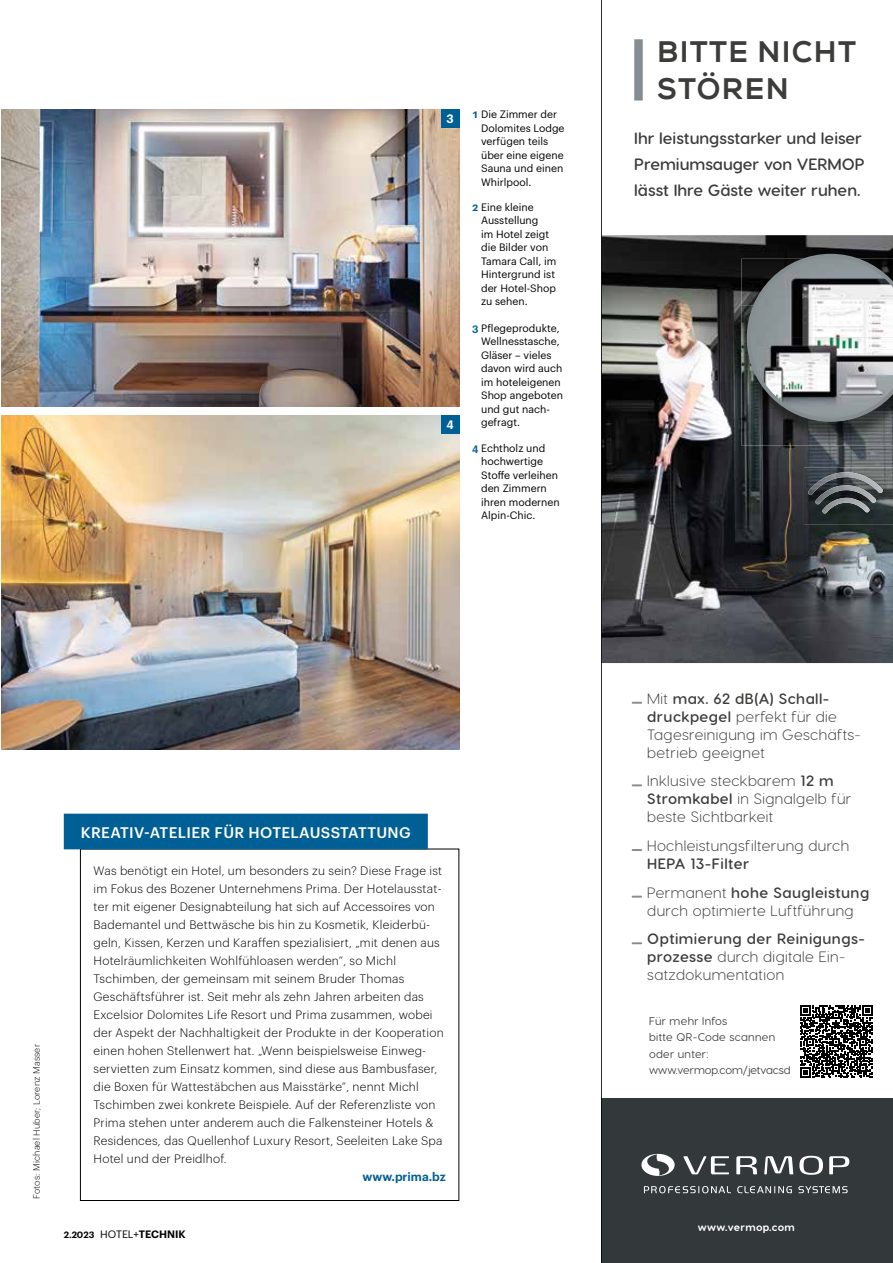
<style>
.page{position:relative;width:893px;height:1263px;background:#fff}
.page>*{position:absolute;margin:0;border:0;box-sizing:border-box;transform-origin:0 0}
.t1{font:29.55px/36.9px "Nexa X Bold";letter-spacing:.045em;color:#3c3c3b}
.t2{font:600 16.5px/26px "Visby Round CF";color:#3c3c3b}
.t3{font:300 15px/18px "Visby Round CF";letter-spacing:.03em;color:#3c3c3b}
.t4{font:600 15px/28.7px "Visby Round CF";letter-spacing:.03em;color:#3c3c3b}
.t5{font:500 15px "Graphik";letter-spacing:.025em;color:#fff}
.t6{font:300 12px/18px "Graphik";letter-spacing:.02em;color:#000}
.t7{font:600 12px "Graphik";color:#005f94}
.t8{font:600 12px "Graphik";color:#fff}
.t9{font:11.25px/16.5px "Visby Round CF";letter-spacing:.02em;color:#3c3c3b}
.t10{font:700 10.65px "Visby Round CF";letter-spacing:.03em;color:#fff}
.t11{font:10.5px/13.5px "Graphik";color:#000}
.t12{font:600 10.5px "Graphik";color:#000}
.t13{font:300 9px "Graphik";letter-spacing:.02em;color:#000}
.s1{font-weight:600;color:#005f94}
.s2{font-size:9px}
.s3{font-weight:400}
.s4{font-weight:600}
.s5{font-weight:300}
</style>
<div class="page">
<svg style="left:80px;top:848px;width:380px;height:353px"></svg>
<div style="left:64px;top:814px;width:364px;height:35px;background:#005f94"></div>
<img style="left:1px;top:415px;width:458px;height:334px">
<img style="left:1px;top:109px;width:458px;height:298px">
<div style="left:441px;top:109px;width:18px;height:18px;background:#005f94"></div>
<div style="left:441px;top:415px;width:18px;height:18px;background:#005f94"></div>
<div style="left:601px;top:1099px;width:292px;height:164px;background:#33393b"></div>
<svg style="left:829px;top:1156px;width:20px;height:18px"></svg>
<svg style="left:799px;top:1156px;width:24px;height:19px"></svg>
<svg style="left:764px;top:1156px;width:29px;height:18px"></svg>
<svg style="left:736px;top:1156px;width:21px;height:18px"></svg>
<svg style="left:683px;top:1156px;width:46px;height:18px"></svg>
<svg style="left:644px;top:1186px;width:204px;height:7px"></svg>
<svg style="left:641px;top:1154px;width:34px;height:22px"></svg>
<svg style="left:633px;top:702px;width:8px;height:2px"></svg>
<svg style="left:633px;top:784px;width:8px;height:2px"></svg>
<svg style="left:633px;top:849px;width:8px;height:2px"></svg>
<svg style="left:633px;top:896px;width:8px;height:2px"></svg>
<svg style="left:633px;top:942px;width:8px;height:2px"></svg>
<img style="left:602px;top:235px;width:291px;height:428px">
<img style="left:741px;top:259px;width:6px;height:46px">
<img style="left:741px;top:305px;width:42px;height:141px">
<img style="left:783px;top:422px;width:110px;height:24px">
<svg style="left:747px;top:254px;width:146px;height:168px"></svg>
<img style="left:804px;top:467px;width:89px;height:58px">
<img style="left:808px;top:472px;width:75px;height:23px">
<img style="left:822px;top:504px;width:47px;height:9px">
<img style="left:815px;top:485px;width:61px;height:19px">
<div style="left:634px;top:39px;width:9px;height:62px;background:#868d91"></div>
<svg style="left:800px;top:1005px;width:72px;height:73px"></svg>
<hr style="left:601px;top:0;width:1px;height:1263px;background:#000">
<p class="t8" style="left:447px;top:110px;width:9px">3</p>
<p class="t8" style="left:447px;top:416px;width:9px">4</p>
<p class="t11" style="left:481px;top:107px;width:85px;text-indent:-9px"><span class="s1">1</span> Die Zimmer der<br>Dolomites Lodge verfügen teils über eine eigene<br>Sauna und einen<br>Whirlpool.</p>
<p class="t11" style="left:481px;top:199px;width:77px;text-indent:-9px"><span class="s1">2</span> Eine kleine<br>Ausstellung<br>im Hotel zeigt die Bilder von<br>Tamara Call, im<br>Hintergrund ist der Hotel-Shop zu sehen.</p>
<p class="t11" style="left:481px;top:320px;width:83px;text-indent:-9px"><span class="s1">3</span> Pflegeprodukte,<br>Wellnesstasche,<br>Gläser – vieles davon wird auch im hoteleigenen<br>Shop angeboten und gut nach&shy;gefragt.</p>
<p class="t11" style="left:481px;top:440px;width:80px;text-indent:-9px"><span class="s1">4</span> Echtholz und hochwertige<br>Stoffe verleihen den Zimmern ihren modernen<br>Alpin-Chic.</p>
<p class="t13" style="left:30px;top:1199px;width:156px;rotate:-90deg">Fotos: Michael Huber; Lorenz Masser</p>
<p class="t5" style="left:81px;top:821px;width:331px">KREATIV-ATELIER FÜR HOTELAUSSTATTUNG</p>
<p class="t6" style="left:94px;top:861px;width:352px">Was benötigt ein Hotel, um besonders zu sein? Diese Frage ist im Fokus des Bozener Unternehmens Prima. Der Hotelausstat&shy;ter mit eigener Designabteilung hat sich auf Accessoires von Bademantel und Bettwäsche bis hin zu Kosmetik, Kleiderbü&shy;geln, Kissen, Kerzen und Karaffen spezialisiert, „mit denen aus Hotelräumlichkeiten Wohlfühloasen werden“, so Michl Tschimben, der gemeinsam mit seinem Bruder Thomas Geschäftsführer ist. Seit mehr als zehn Jahren arbeiten das Excelsior Dolomites Life Resort und Prima zusammen, wobei der Aspekt der Nachhaltigkeit der Produkte in der Kooperation einen hohen Stellenwert hat. „Wenn beispielsweise Einweg&shy;servietten zum Einsatz kommen, sind diese aus Bambusfaser, die Boxen für Wattestäbchen aus Maisstärke“, nennt Michl Tschimben zwei konkrete Beispiele. Auf der Referenzliste von Prima stehen unter anderem auch die Falkensteiner Hotels &amp; Residences, das Quellenhof Luxury Resort, Seeleiten Lake Spa Hotel und der Preidlhof.</p>
<p class="t7" style="left:362px;top:1167px;width:85px">www.prima.bz</p>
<p class="t12" style="left:64px;top:1226px;width:123px"><span class="s2">2.2023</span> <span class="s3">HOTEL+</span>TECHNIK</p>
<h1 class="t1" style="left:657px;top:34px;width:200px">BITTE NICHT<br>STÖREN</h1>
<h2 class="t2" style="left:634px;top:124px;width:232px">Ihr leistungsstarker und leiser<br>Premiumsauger von VERMOP lässt Ihre Gäste weiter ruhen.</h2>
<p class="t3" style="left:647px;top:689px;width:215px">Mit <span class="s4">max. 62 dB(A) Schall&shy;druckpegel</span> perfekt für die<br>Tagesreinigung im Geschäfts&shy;betrieb geeignet</p>
<p class="t3" style="left:647px;top:772px;width:206px">Inklusive steckbarem <span class="s4">12 m<br>Stromkabel</span> in Signalgelb für beste Sichtbarkeit</p>
<p class="t3" style="left:647px;top:836px;width:203px">Hochleistungsfilterung durch</p>
<p class="t4" style="left:647px;top:849px;width:224px">HEPA 13-Filter<br><span class="s5">Permanent</span> hohe Saugleistung</p>
<p class="t3" style="left:647px;top:901px;width:208px">durch optimierte Luftführung</p>
<p class="t3" style="left:647px;top:930px;width:219px"><span class="s4">Optimierung der Reinigungs&shy;prozesse</span> durch digitale Ein&shy;satzdokumentation</p>
<p class="t9" style="left:649px;top:1012px;width:143px">Für mehr Infos<br>bitte QR-Code scannen oder unter: www.vermop.com/jetvacsd</p>
<p class="t10" style="left:698px;top:1220px;width:99px">www.vermop.com</p>
</div>
